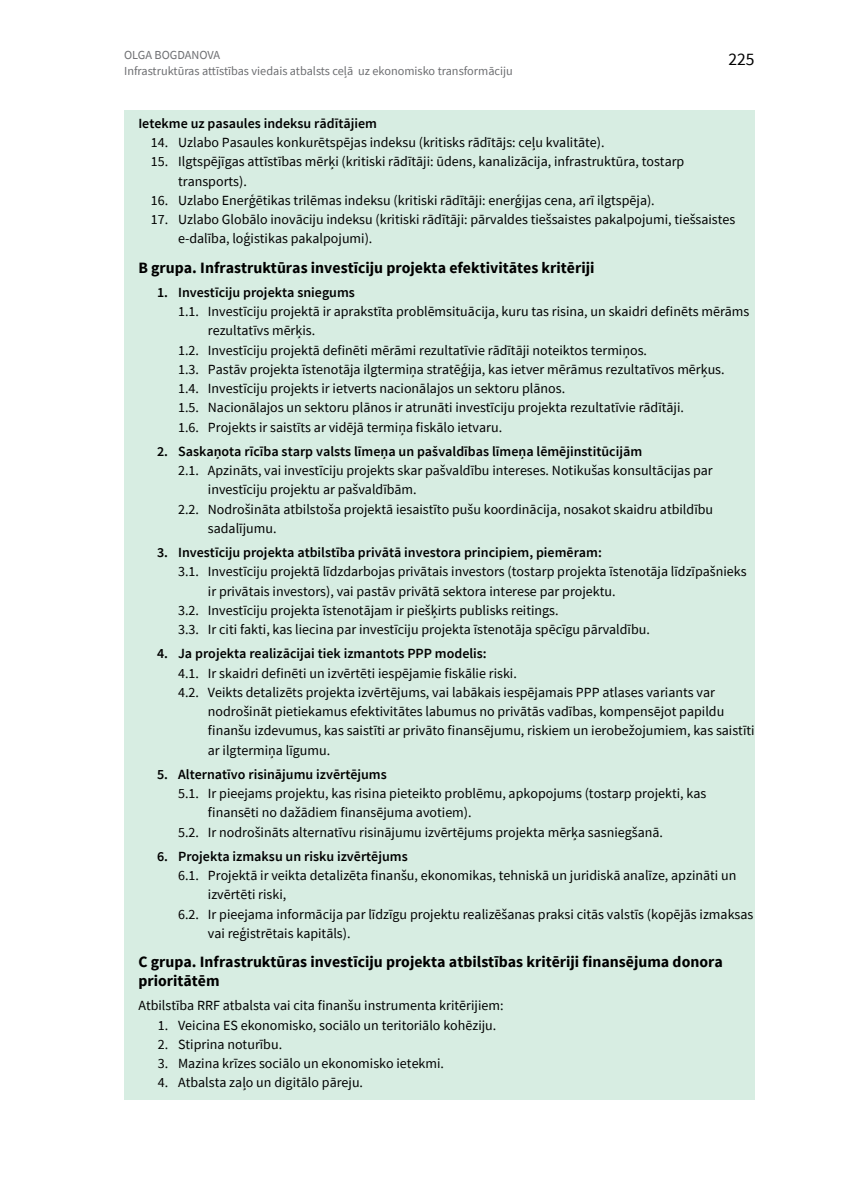
<style>
.page{position:relative;width:844px;height:1191px;background:#fff}
.page>*{position:absolute;margin:0;border:0;box-sizing:border-box;transform-origin:0 0}
.t1{font:17.5px "Source Sans Pro";color:#000}
.tabula_pamats{font:700 15.75px/19.2px "Source Sans Pro";color:#000}
.tabula_pamats-2{font:14px/19.2px "Source Sans Pro";color:#000}
.tabula_pamats-3{font:600 14px "Source Sans Pro";color:#000}
.t2{font:12.25px/15.8px "Source Sans Pro";color:#6d6e71}
</style>
<div class="page">
<div style="left:124px;top:110px;width:630px;height:989px;background:#d7ede2"></div>
<p class="t2" style="left:124px;top:47px;width:390px">Olga Bogdanova<br>Infrastruktūras attīstības viedais atbalsts ceļā uz ekonomisko transformāciju</p>
<p class="t1" style="left:728px;top:48px;width:28px">225</p>
<p class="tabula_pamats-3" style="left:138px;top:114px;width:240px">Ietekme uz pasaules indeksu rādītājiem</p>
<p class="tabula_pamats-2" style="left:151px;top:133px;width:455px">14. Uzlabo Pasaules konkurētspējas indeksu (kritisks rādītājs: ceļu kvalitāte).</p>
<p class="tabula_pamats-2" style="left:178px;top:152px;width:507px;text-indent:-27px">15. Ilgtspējīgas attīstības mērķi (kritiski rādītāji: ūdens, kanalizācija, infrastruktūra, tostarp transports).</p>
<p class="tabula_pamats-2" style="left:151px;top:190px;width:505px">16. Uzlabo Enerģētikas trilēmas indeksu (kritiski rādītāji: enerģijas cena, arī ilgtspēja).</p>
<p class="tabula_pamats-2" style="left:178px;top:210px;width:558px;text-indent:-27px">17. Uzlabo Globālo inovāciju indeksu (kritiski rādītāji: pārvaldes tiešsaistes pakalpojumi, tiešsaistes e-dalība, loģistikas pakalpojumi).</p>
<p class="tabula_pamats" style="left:138px;top:258px;width:457px">B grupa. Infrastruktūras investīciju projekta efektivitātes kritēriji</p>
<p class="tabula_pamats-3" style="left:157px;top:283px;width:199px">1. Investīciju projekta sniegums</p>
<p class="tabula_pamats-2" style="left:208px;top:302px;width:543px;text-indent:-30px">1.1. Investīciju projektā ir aprakstīta problēmsituācija, kuru tas risina, un skaidri definēts mērāms rezultatīvs mērķis.</p>
<p class="tabula_pamats-2" style="left:178px;top:340px;width:470px">1.2. Investīciju projektā definēti mērāmi rezultatīvie rādītāji noteiktos termiņos.</p>
<p class="tabula_pamats-2" style="left:178px;top:359px;width:548px">1.3. Pastāv projekta īstenotāja ilgtermiņa stratēģija, kas ietver mērāmus rezultatīvos mērķus.</p>
<p class="tabula_pamats-2" style="left:178px;top:379px;width:388px">1.4. Investīciju projekts ir ietverts nacionālajos un sektoru plānos.</p>
<p class="tabula_pamats-2" style="left:178px;top:398px;width:507px">1.5. Nacionālajos un sektoru plānos ir atrunāti investīciju projekta rezultatīvie rādītāji.</p>
<p class="tabula_pamats-2" style="left:178px;top:417px;width:325px">1.6. Projekts ir saistīts ar vidējā termiņa fiskālo ietvaru.</p>
<p class="tabula_pamats-3" style="left:157px;top:442px;width:486px">2. Saskaņota rīcība starp valsts līmeņa un pašvaldības līmeņa lēmējinstitūcijām</p>
<p class="tabula_pamats-2" style="left:208px;top:461px;width:506px;text-indent:-30px">2.1. Apzināts, vai investīciju projekts skar pašvaldību intereses. Notikušas konsultācijas par investīciju projektu ar pašvaldībām.</p>
<p class="tabula_pamats-2" style="left:208px;top:499px;width:506px;text-indent:-30px">2.2. Nodrošināta atbilstoša projektā iesaistīto pušu koordinācija, nosakot skaidru atbildību sadalījumu.</p>
<p class="tabula_pamats-3" style="left:157px;top:543px;width:446px">3. Investīciju projekta atbilstība privātā investora principiem, piemēram:</p>
<p class="tabula_pamats-2" style="left:208px;top:562px;width:540px;text-indent:-30px">3.1. Investīciju projektā līdzdarbojas privātais investors (tostarp projekta īstenotāja līdzīpašnieks ir privātais investors), vai pastāv privātā sektora interese par projektu.</p>
<p class="tabula_pamats-2" style="left:178px;top:600px;width:382px">3.2. Investīciju projekta īstenotājam ir piešķirts publisks reitings.</p>
<p class="tabula_pamats-2" style="left:178px;top:619px;width:473px">3.3. Ir citi fakti, kas liecina par investīciju projekta īstenotāja spēcīgu pārvaldību.</p>
<p class="tabula_pamats-3" style="left:157px;top:645px;width:331px">4. Ja projekta realizācijai tiek izmantots PPP modelis:</p>
<p class="tabula_pamats-2" style="left:178px;top:663px;width:340px">4.1. Ir skaidri definēti un izvērtēti iespējamie fiskālie riski.</p>
<p class="tabula_pamats-2" style="left:208px;top:682px;width:548px;text-indent:-30px">4.2. Veikts detalizēts projekta izvērtējums, vai labākais iespējamais PPP atlases variants var nodrošināt pietiekamus efektivitātes labumus no privātās vadības, kompensējot papildu finanšu izdevumus, kas saistīti ar privāto finansējumu, riskiem un ierobežojumiem, kas saistīti ar ilgtermiņa līgumu.</p>
<p class="tabula_pamats-3" style="left:157px;top:765px;width:231px">5. Alternatīvo risinājumu izvērtējums</p>
<p class="tabula_pamats-2" style="left:208px;top:783px;width:500px;text-indent:-30px">5.1. Ir pieejams projektu, kas risina pieteikto problēmu, apkopojums (tostarp projekti, kas finansēti no dažādiem finansējuma avotiem).</p>
<p class="tabula_pamats-2" style="left:178px;top:822px;width:486px">5.2. Ir nodrošināts alternatīvu risinājumu izvērtējums projekta mērķa sasniegšanā.</p>
<p class="tabula_pamats-3" style="left:157px;top:847px;width:252px">6. Projekta izmaksu un risku izvērtējums</p>
<p class="tabula_pamats-2" style="left:208px;top:865px;width:530px;text-indent:-30px">6.1. Projektā ir veikta detalizēta finanšu, ekonomikas, tehniskā un juridiskā analīze, apzināti un izvērtēti riski,</p>
<p class="tabula_pamats-2" style="left:208px;top:904px;width:547px;text-indent:-30px">6.2. Ir pieejama informācija par līdzīgu projektu realizēšanas praksi citās valstīs (kopējās izmaksas vai reģistrētais kapitāls).</p>
<p class="tabula_pamats" style="left:138px;top:952px;width:586px">C grupa. Infrastruktūras investīciju projekta atbilstības kritēriji finansējuma donora prioritātēm</p>
<p class="tabula_pamats-2" style="left:138px;top:996px;width:366px">Atbilstība RRF atbalsta vai cita finanšu instrumenta kritērijiem:</p>
<p class="tabula_pamats-2" style="left:158px;top:1015px;width:340px">1. Veicina ES ekonomisko, sociālo un teritoriālo kohēziju.</p>
<p class="tabula_pamats-2" style="left:158px;top:1034px;width:126px">2. Stiprina noturību.</p>
<p class="tabula_pamats-2" style="left:158px;top:1053px;width:288px">3. Mazina krīzes sociālo un ekonomisko ietekmi.</p>
<p class="tabula_pamats-2" style="left:158px;top:1073px;width:207px">4. Atbalsta zaļo un digitālo pāreju.</p>
</div>
